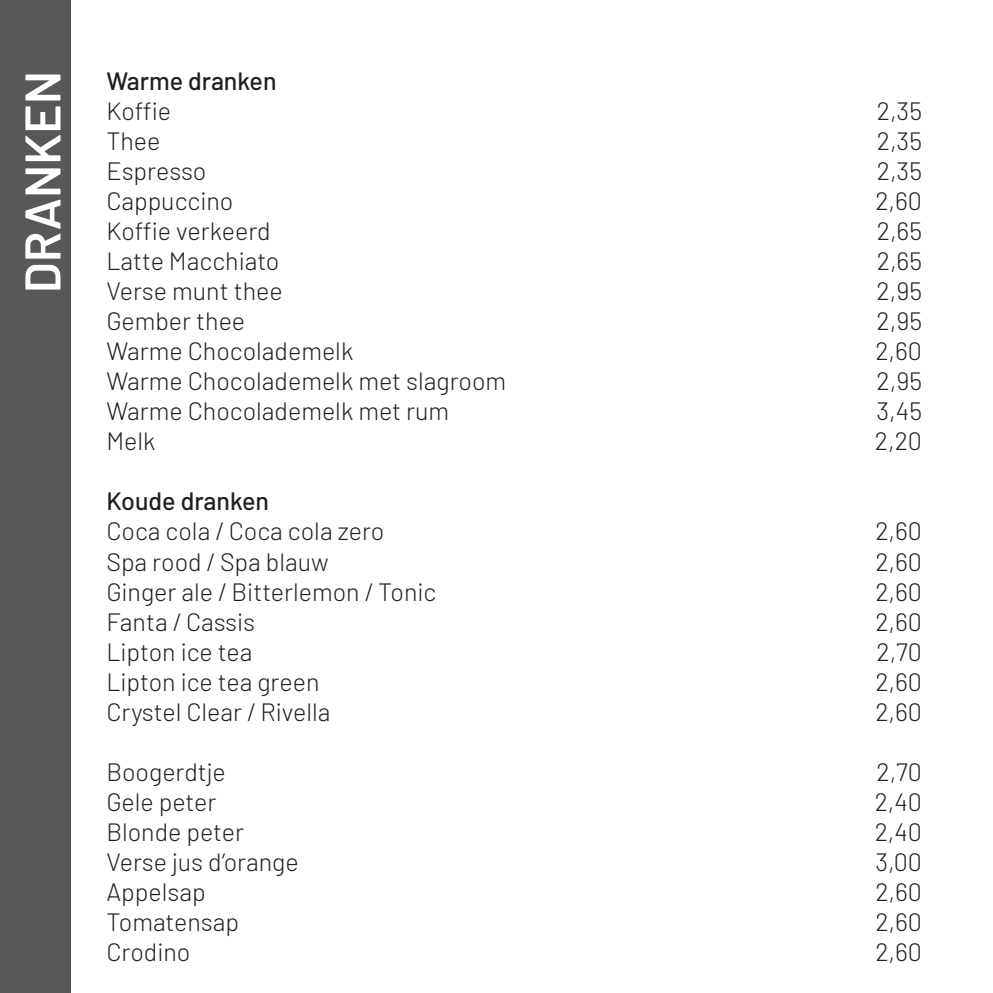
<style>
.page{position:relative;width:993px;height:993px;background:#fff}
.page>*{position:absolute;margin:0;border:0;box-sizing:border-box;transform-origin:0 0}
.t1{font:600 50px "Barlow";color:#fff}
.t2{font:300 25px "Barlow";color:#231f20}
.Gerecht{font:500 25px "Barlow";color:#231f20}
</style>
<div class="page">
<div style="left:0;top:0;width:71px;height:992px;background:#57585a"></div>
<p class="t1" style="left:11px;top:293px;width:224px;rotate:-90deg">DRANKEN</p>
<p class="Gerecht" style="left:106px;top:65px;width:172px">Warme dranken</p>
<p class="t2" style="left:106px;top:95px;width:66px">Koffie</p>
<p class="t2" style="left:876px;top:95px;width:47px">2,35</p>
<p class="t2" style="left:106px;top:125px;width:56px">Thee</p>
<p class="t2" style="left:876px;top:125px;width:47px">2,35</p>
<p class="t2" style="left:106px;top:155px;width:101px">Espresso</p>
<p class="t2" style="left:876px;top:155px;width:47px">2,35</p>
<p class="t2" style="left:106px;top:185px;width:128px">Cappuccino</p>
<p class="t2" style="left:875px;top:185px;width:48px">2,60</p>
<p class="t2" style="left:106px;top:215px;width:166px">Koffie verkeerd</p>
<p class="t2" style="left:876px;top:215px;width:47px">2,65</p>
<p class="t2" style="left:106px;top:245px;width:174px">Latte Macchiato</p>
<p class="t2" style="left:876px;top:245px;width:47px">2,65</p>
<p class="t2" style="left:106px;top:275px;width:178px">Verse munt thee</p>
<p class="t2" style="left:876px;top:275px;width:47px">2,95</p>
<p class="t2" style="left:106px;top:305px;width:140px">Gember thee</p>
<p class="t2" style="left:876px;top:305px;width:47px">2,95</p>
<p class="t2" style="left:106px;top:335px;width:248px">Warme Chocolademelk</p>
<p class="t2" style="left:875px;top:335px;width:48px">2,60</p>
<p class="t2" style="left:106px;top:365px;width:401px">Warme Chocolademelk met slagroom</p>
<p class="t2" style="left:876px;top:365px;width:47px">2,95</p>
<p class="t2" style="left:106px;top:395px;width:344px">Warme Chocolademelk met rum</p>
<p class="t2" style="left:876px;top:395px;width:47px">3,45</p>
<p class="t2" style="left:106px;top:425px;width:51px">Melk</p>
<p class="t2" style="left:874px;top:425px;width:49px">2,20</p>
<p class="Gerecht" style="left:106px;top:485px;width:164px">Koude dranken</p>
<p class="t2" style="left:106px;top:515px;width:279px">Coca cola / Coca cola zero</p>
<p class="t2" style="left:875px;top:515px;width:48px">2,60</p>
<p class="t2" style="left:106px;top:545px;width:224px">Spa rood / Spa blauw</p>
<p class="t2" style="left:875px;top:545px;width:48px">2,60</p>
<p class="t2" style="left:106px;top:575px;width:331px">Ginger ale / Bitterlemon / Tonic</p>
<p class="t2" style="left:875px;top:575px;width:48px">2,60</p>
<p class="t2" style="left:106px;top:605px;width:150px">Fanta / Cassis</p>
<p class="t2" style="left:875px;top:605px;width:48px">2,60</p>
<p class="t2" style="left:106px;top:635px;width:147px">Lipton ice tea</p>
<p class="t2" style="left:876px;top:635px;width:47px">2,70</p>
<p class="t2" style="left:106px;top:665px;width:214px">Lipton ice tea green</p>
<p class="t2" style="left:875px;top:665px;width:48px">2,60</p>
<p class="t2" style="left:106px;top:695px;width:225px">Crystel Clear / Rivella</p>
<p class="t2" style="left:875px;top:695px;width:48px">2,60</p>
<p class="t2" style="left:106px;top:755px;width:121px">Boogerdtje</p>
<p class="t2" style="left:876px;top:755px;width:47px">2,70</p>
<p class="t2" style="left:106px;top:785px;width:111px">Gele peter</p>
<p class="t2" style="left:874px;top:785px;width:49px">2,40</p>
<p class="t2" style="left:106px;top:815px;width:139px">Blonde peter</p>
<p class="t2" style="left:874px;top:815px;width:49px">2,40</p>
<p class="t2" style="left:106px;top:845px;width:194px">Verse jus d’orange</p>
<p class="t2" style="left:875px;top:845px;width:48px">3,00</p>
<p class="t2" style="left:106px;top:875px;width:101px">Appelsap</p>
<p class="t2" style="left:875px;top:875px;width:48px">2,60</p>
<p class="t2" style="left:106px;top:905px;width:134px">Tomatensap</p>
<p class="t2" style="left:875px;top:905px;width:48px">2,60</p>
<p class="t2" style="left:106px;top:935px;width:85px">Crodino</p>
<p class="t2" style="left:875px;top:935px;width:48px">2,60</p>
</div>
